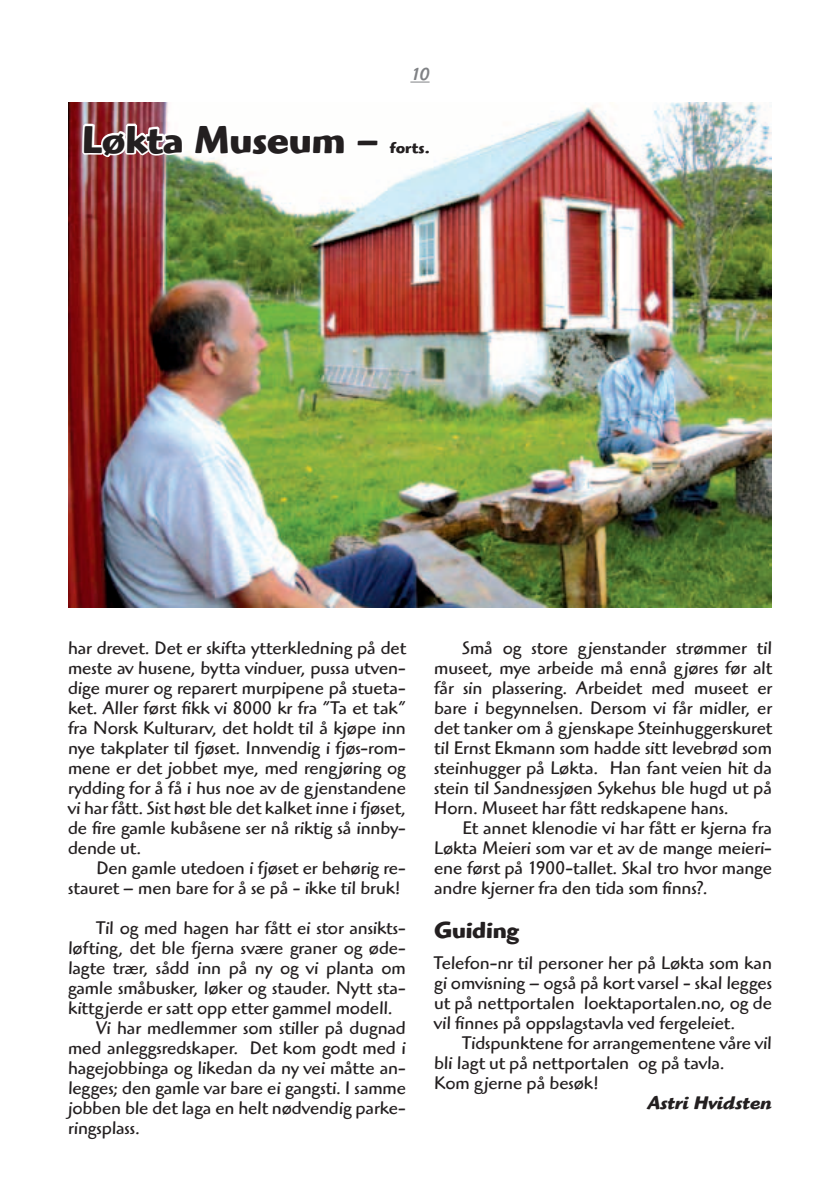
<style>
.page{position:relative;width:840px;height:1191px;background:#fff}
.page>*{position:absolute;margin:0;border:0;box-sizing:border-box;transform-origin:0 0}
.t1{font:700 40px "Highlander Std";letter-spacing:-.005em;color:#231f20}
.t2{font:700 24px "Highlander Std";letter-spacing:-.005em;color:#231f20}
.t3{font:19px/20px "Highlander Std";color:#231f20;text-align:justify}
.t4{font:italic 700 19px "Highlander Std";letter-spacing:.01em;color:#231f20}
.t5{font:italic 500 18px "Highlander Std";color:#808285}
.t6{font:700 16px "Highlander Std";letter-spacing:.02em;color:#231f20}
</style>
<div class="page">
<svg style="left:410px;top:82px;width:19px;height:1px"></svg>
<img style="left:68px;top:102px;width:703px;height:506px">
<svg style="left:80px;top:110px;width:267px;height:49px"></svg>
<svg style="left:353px;top:136px;width:75px;height:28px"></svg>
<div style="left:423px;top:148px;width:7px;height:7px;border:4px solid #fff;border-radius:50%"></div>
<p class="t5" style="left:410px;top:64px;width:21px">10</p>
<h1 class="t1" style="left:82px;top:115px;width:298px">Løkta Museum –</h1>
<p class="t6" style="left:389px;top:138px;width:41px">forts.</p>
<p class="t3" style="left:68px;top:638px;width:339px">har drevet. Det er skifta ytterkledning på det meste av husene, bytta vinduer, pussa utven&shy;dige murer og reparert murpipene på stueta&shy;ket. Aller først fikk vi 8000 kr fra ”Ta et tak” fra Norsk Kulturarv, det holdt til å kjøpe inn nye takplater til fjøset. Innvendig i fjøs-rom&shy;mene er det jobbet mye, med rengjøring og rydding for å få i hus noe av de gjenstandene vi har fått. Sist høst ble det kalket inne i fjøset, de fire gamle kubåsene ser nå riktig så innby&shy;dende ut.</p>
<p class="t3" style="left:68px;top:858px;width:339px;text-align:right">Den gamle utedoen i fjøset er behørig re&shy;stauret – men bare for å se på - ikke til bruk!</p>
<p class="t3" style="left:96px;top:918px;width:310px">Til og med hagen har fått ei stor ansikts-</p>
<p class="t3" style="left:68px;top:938px;width:339px">løfting, det ble fjerna svære graner og øde-</p>
<p class="t3" style="left:68px;top:958px;width:339px">lagte trær, sådd inn på ny og vi planta om</p>
<p class="t3" style="left:68px;top:978px;width:339px">gamle småbusker, løker og stauder. Nytt sta-</p>
<p class="t3" style="left:68px;top:998px;width:325px">kittgjerde er satt opp etter gammel modell.</p>
<p class="t3" style="left:96px;top:1018px;width:310px">Vi har medlemmer som stiller på dugnad</p>
<p class="t3" style="left:68px;top:1038px;width:339px">med anleggsredskaper. Det kom godt med i</p>
<p class="t3" style="left:68px;top:1058px;width:339px">hagejobbinga og likedan da ny vei måtte an-</p>
<p class="t3" style="left:68px;top:1078px;width:339px">legges; den gamle var bare ei gangsti. I samme</p>
<p class="t3" style="left:68px;top:1098px;width:339px">jobben ble det laga en helt nødvendig parke-</p>
<p class="t3" style="left:68px;top:1118px;width:73px">ringsplass.</p>
<p class="t3" style="left:434px;top:638px;width:339px;text-indent:28px">Små og store gjenstander strømmer til museet, mye arbeide må ennå gjøres før alt får sin plassering. Arbeidet med museet er bare i begynnelsen. Dersom vi får midler, er det tanker om å gjenskape Steinhuggerskuret til Ernst Ekmann som hadde sitt levebrød som steinhugger på Løkta. Han fant veien hit da stein til Sandnessjøen Sykehus ble hugd ut på Horn. Museet har fått redskapene hans.</p>
<p class="t3" style="left:434px;top:818px;width:339px;text-indent:28px">Et annet klenodie vi har fått er kjerna fra Løkta Meieri som var et av de mange meieri&shy;ene først på 1900-tallet. Skal tro hvor mange andre kjerner fra den tida som finns?.</p>
<p class="t2" style="left:434px;top:915px;width:86px">Guiding</p>
<p class="t3" style="left:434px;top:953px;width:339px">Telefon-nr til personer her på Løkta som kan gi omvisning – også på kort varsel - skal legges ut på nettportalen loektaportalen.no, og de vil finnes på oppslagstavla ved fergeleiet.</p>
<p class="t3" style="left:434px;top:1033px;width:339px;text-align:left;text-indent:28px">Tidspunktene for arrangementene våre vil bli lagt ut på nettportalen og på tavla.<br>Kom gjerne på besøk!</p>
<p class="t4" style="left:647px;top:1091px;width:125px">Astri Hvidsten</p>
</div>
